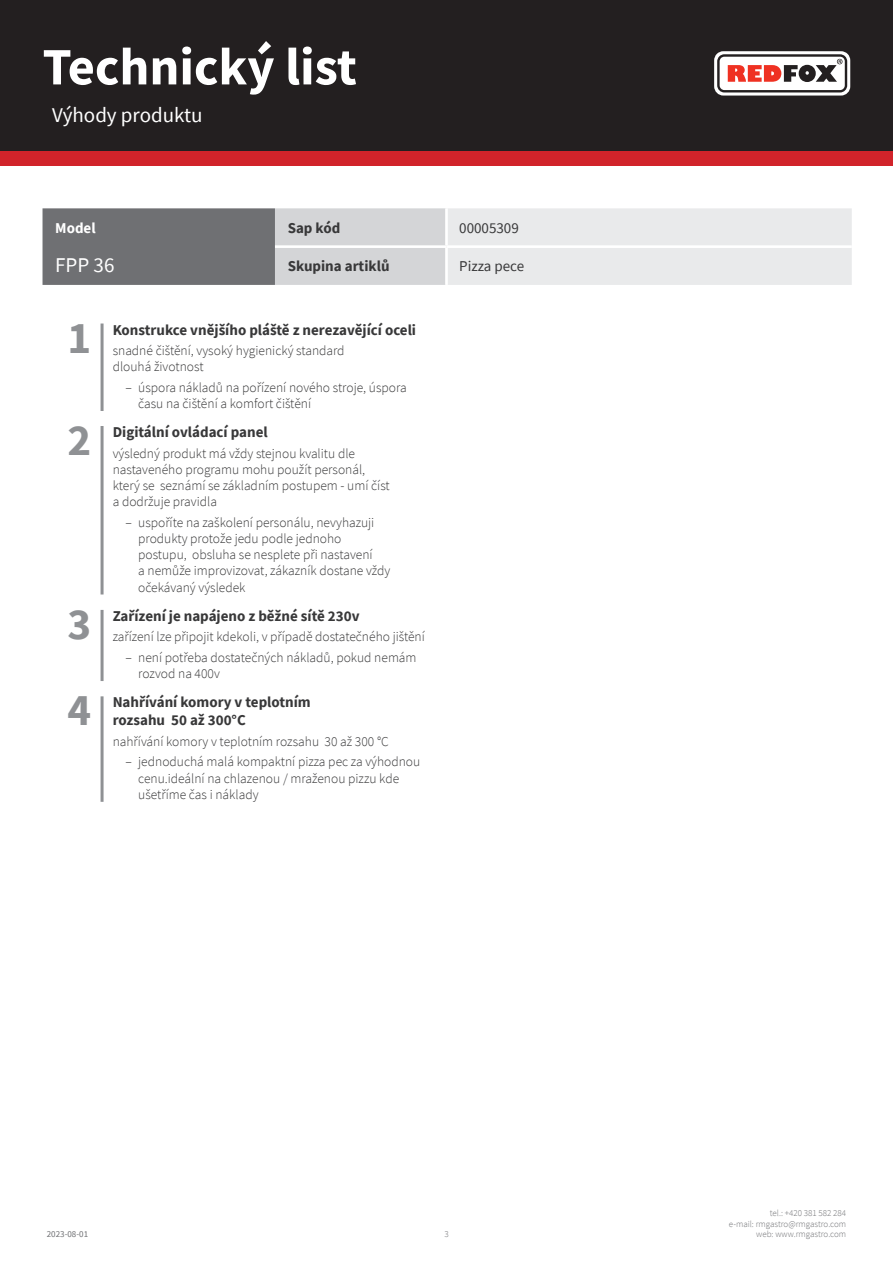
<style>
.page{position:relative;width:893px;height:1263px;background:#fff}
.page>*{position:absolute;margin:0;border:0;box-sizing:border-box;transform-origin:0 0}
.t1{font:700 52.5px "Source Sans Pro";color:#fff}
.TraitNr{font:700 45px "Source Sans Pro";color:#8f9194}
.kapitola{font:21px "Source Sans Pro";color:#fff}
.tabulka_-_headline{font:21px "Source Sans Pro";color:#fff}
.TraitParameter{font:700 15px/18px "Source Sans Pro";color:#383839}
.tabulka_-_text{font:700 15px "Source Sans Pro";color:#383839}
.tabulka_-_text-2{font:15px "Source Sans Pro";color:#383839}
.tabulka_-_text-3{font:700 15px "Source Sans Pro";color:#fff}
.TraitAdventage{font:300 13.5px/16.2px "Source Sans Pro";color:#383839}
.t2{font:300 9px/10.8px "Source Sans Pro";color:#6f7073;text-align:right}
.t3{font:9px "Source Sans Pro";color:#6f7073}
</style>
<div class="page">
<div style="left:0;top:0;width:893px;height:166px;background:#d1232a"></div>
<div style="left:0;top:0;width:893px;height:151px;background:#231f20"></div>
<svg style="left:714px;top:51px;width:136px;height:45px"></svg>
<hr style="left:101px;top:323px;width:3px;height:88px;background:#8f9194">
<hr style="left:101px;top:426px;width:3px;height:169px;background:#8f9194">
<hr style="left:101px;top:610px;width:3px;height:71px;background:#8f9194">
<hr style="left:101px;top:696px;width:3px;height:106px;background:#8f9194">
<svg style="left:43px;top:208px;width:809px;height:77px;background:#c0c1c3"></svg>
<hr style="left:445px;top:208px;width:3px;height:37px;background:#fff">
<hr style="left:275px;top:245px;width:171px;height:3px;background:#fff">
<hr style="left:446px;top:245px;width:406px;height:3px;background:#fff">
<hr style="left:445px;top:248px;width:3px;height:37px;background:#fff">
<h1 class="t1" style="left:43px;top:31px;width:316px">Technický list</h1>
<p class="kapitola" style="left:52px;top:101px;width:152px">Výhody produktu</p>
<p class="tabulka_-_text-3" style="left:55px;top:218px;width:42px">Model</p>
<p class="tabulka_-_text" style="left:288px;top:218px;width:54px">Sap kód</p>
<p class="tabulka_-_text-2" style="left:459px;top:219px;width:61px">00005309</p>
<p class="tabulka_-_headline" style="left:55px;top:251px;width:61px">FPP 36</p>
<p class="tabulka_-_text" style="left:288px;top:256px;width:103px">Skupina artiklů</p>
<p class="tabulka_-_text-2" style="left:459px;top:257px;width:66px">Pizza pece</p>
<p class="TraitNr" style="left:68px;top:307px;width:25px">1</p>
<p class="TraitParameter" style="left:113px;top:320px;width:305px">Konstrukce vnějšího pláště z nerezavějící oceli</p>
<p class="TraitAdventage" style="left:113px;top:342px;width:233px">snadné čištění, vysoký hygienický standard dlouhá životnost</p>
<p class="TraitAdventage" style="left:138px;top:379px;width:270px;text-indent:-13px">– úspora nákladů na pořízení nového stroje, úspora času na čištění a komfort čištění</p>
<p class="TraitNr" style="left:68px;top:410px;width:25px">2</p>
<p class="TraitParameter" style="left:113px;top:423px;width:157px">Digitální ovládací panel</p>
<p class="TraitAdventage" style="left:113px;top:445px;width:279px">výsledný produkt má vždy stejnou kvalitu dle nastaveného programu mohu použít personál, který se seznámí se základním postupem - umí číst a dodržuje pravidla</p>
<p class="TraitAdventage" style="left:138px;top:514px;width:254px;text-indent:-13px">– uspoříte na zaškolení personálu, nevyhazuji produkty protože jedu podle jednoho postupu, obsluha se nesplete při nastavení<br>a nemůže improvizovat, zákazník dostane vždy očekávaný výsledek</p>
<p class="TraitNr" style="left:68px;top:593px;width:25px">3</p>
<p class="TraitParameter" style="left:113px;top:607px;width:248px">Zařízení je napájeno z běžné sítě 230v</p>
<p class="TraitAdventage" style="left:113px;top:629px;width:314px">zařízení lze připojit kdekoli, v případě dostatečného jištění</p>
<p class="TraitAdventage" style="left:138px;top:649px;width:280px;text-indent:-13px">– není potřeba dostatečných nákladů, pokud nemám rozvod na 400v</p>
<p class="TraitNr" style="left:68px;top:680px;width:25px">4</p>
<p class="TraitParameter" style="left:113px;top:693px;width:200px">Nahřívání komory v teplotním rozsahu 50 až 300°C</p>
<p class="TraitAdventage" style="left:113px;top:733px;width:278px">nahřívání komory v teplotním rozsahu 30 až 300 °C</p>
<p class="TraitAdventage" style="left:138px;top:754px;width:284px;text-indent:-13px">– jednoduchá malá kompaktní pizza pec za výhodnou cenu.ideální na chlazenou / mraženou pizzu kde ušetříme čas i náklady</p>
<p class="t3" style="left:47px;top:1229px;width:43px">2023-08-01</p>
<p class="t2" style="left:444px;top:1229px;width:6px">3</p>
<p class="t2" style="left:729px;top:1207px;width:119px">tel.: +420 381 582 284<br>e-mail: rmgastro@rmgastro.com web: www.rmgastro.com</p>
</div>
